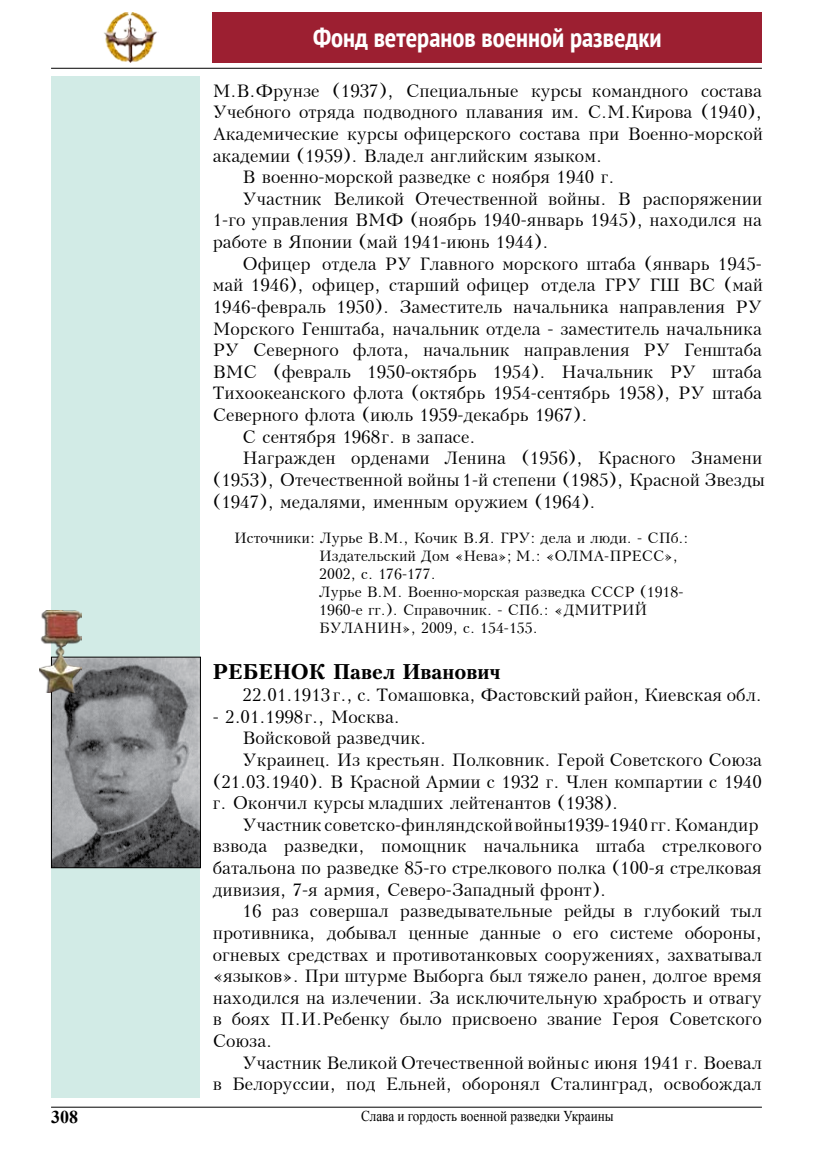
<style>
.page{position:relative;width:813px;height:1149px;background:#fff}
.page>*{position:absolute;margin:0;border:0;box-sizing:border-box;transform-origin:0 0}
.t1{font:700 condensed 27px "PT Sans";color:#fff}
.t2{font:700 21px "Peterburg";color:#000}
.t3{font:18px "Peterburg";color:#000}
.t4{font:700 18px "Times New Roman";color:#000}
.t5{font:15px/18px "Peterburg";color:#000}
.t6{font:15px "Times New Roman";color:#000;scale:.88 1}
</style>
<div class="page">
<div style="left:51px;top:77px;width:149px;height:1020px;background:#d2ebe6"></div>
<hr style="left:51px;top:1106px;width:710px;height:1px;background:#000">
<div style="left:213px;top:13px;width:548px;height:50px;background:#9c1f31"></div>
<img style="left:104px;top:13px;width:53px;height:50px">
<hr style="left:51px;top:68px;width:710px;height:1px;background:#000">
<img style="left:53px;top:658px;width:146px;height:207px">
<div style="left:51px;top:656px;width:150px;height:211px;border:1px solid #000"></div>
<img style="left:39px;top:610px;width:43px;height:82px">
<h1 class="t1" style="left:313px;top:20px;width:350px">Фонд ветеранов военной разведки</h1>
<p class="t3" style="left:213px;top:80px;width:550px">М.В.Фрунзе (1937), Специальные курсы командного состава</p>
<p class="t3" style="left:213px;top:102px;width:550px">Учебного отряда подводного плавания им. С.М.Кирова (1940),</p>
<p class="t3" style="left:213px;top:123px;width:551px">Академические курсы офицерского состава при Военно-морской</p>
<p class="t3" style="left:213px;top:145px;width:390px">академии (1959). Владел английским языком.</p>
<p class="t3" style="left:242px;top:166px;width:373px">В военно-морской разведке с ноября 1940 г.</p>
<p class="t3" style="left:242px;top:188px;width:521px">Участник Великой Отечественной войны. В распоряжении</p>
<p class="t3" style="left:213px;top:210px;width:550px">1-го управления ВМФ (ноябрь 1940-январь 1945), находился на</p>
<p class="t3" style="left:213px;top:231px;width:337px">работе в Японии (май 1941-июнь 1944).</p>
<p class="t3" style="left:242px;top:253px;width:520px">Офицер отдела РУ Главного морского штаба (январь 1945-</p>
<p class="t3" style="left:213px;top:274px;width:551px">май 1946), офицер, старший офицер отдела ГРУ ГШ ВС (май</p>
<p class="t3" style="left:213px;top:296px;width:550px">1946-февраль 1950). Заместитель начальника направления РУ</p>
<p class="t3" style="left:213px;top:318px;width:550px">Морского Генштаба, начальник отдела - заместитель начальника</p>
<p class="t3" style="left:213px;top:339px;width:550px">РУ Северного флота, начальник направления РУ Генштаба</p>
<p class="t3" style="left:213px;top:361px;width:550px">ВМС (февраль 1950-октябрь 1954). Начальник РУ штаба</p>
<p class="t3" style="left:213px;top:382px;width:550px">Тихоокеанского флота (октябрь 1954-сентябрь 1958), РУ штаба</p>
<p class="t3" style="left:213px;top:404px;width:376px">Северного флота (июль 1959-декабрь 1967).</p>
<p class="t3" style="left:242px;top:426px;width:234px">С сентября 1968 г. в запасе.</p>
<p class="t3" style="left:242px;top:447px;width:521px">Награжден орденами Ленина (1956), Красного Знамени</p>
<p class="t3" style="left:213px;top:469px;width:553px">(1953), Отечественной войны 1-й степени (1985), Красной Звезды</p>
<p class="t3" style="left:213px;top:490px;width:384px">(1947), медалями, именным оружием (1964).</p>
<p class="t5" style="left:319px;top:528px;width:370px;text-indent:-85px">Источники: Лурье В.М., Кочик В.Я. ГРУ: дела и люди. - СПб.:<br>Издательский Дом «Нева»; М.: «ОЛМА-ПРЕСС», 2002, с. 176-177.<br>Лурье В.М. Военно-морская разведка СССР (1918- 1960-е гг.). Справочник. - СПб.: «ДМИТРИЙ БУЛАНИН», 2009, с. 154-155.</p>
<p class="t2" style="left:213px;top:659px;width:289px">РЕБЕНОК Павел Иванович</p>
<p class="t3" style="left:242px;top:684px;width:520px">22.01.1913 г., с. Томашовка, Фастовский район, Киевская обл.</p>
<p class="t3" style="left:213px;top:705px;width:188px">- 2.01.1998 г., Москва.</p>
<p class="t3" style="left:242px;top:727px;width:185px">Войсковой разведчик.</p>
<p class="t3" style="left:242px;top:749px;width:520px">Украинец. Из крестьян. Полковник. Герой Советского Союза</p>
<p class="t3" style="left:213px;top:770px;width:550px">(21.03.1940). В Красной Армии с 1932 г. Член компартии с 1940</p>
<p class="t3" style="left:213px;top:792px;width:406px">г. Окончил курсы младших лейтенантов (1938).</p>
<p class="t3" style="left:242px;top:813px;width:517px">Участник советско-финляндской войны 1939-1940 гг. Командир</p>
<p class="t3" style="left:213px;top:835px;width:550px">взвода разведки, помощник начальника штаба стрелкового</p>
<p class="t3" style="left:213px;top:857px;width:550px">батальона по разведке 85-го стрелкового полка (100-я стрелковая</p>
<p class="t3" style="left:213px;top:878px;width:395px">дивизия, 7-я армия, Северо-Западный фронт).</p>
<p class="t3" style="left:242px;top:900px;width:520px">16 раз совершал разведывательные рейды в глубокий тыл</p>
<p class="t3" style="left:213px;top:921px;width:550px">противника, добывал ценные данные о его системе обороны,</p>
<p class="t3" style="left:213px;top:943px;width:550px">огневых средствах и противотанковых сооружениях, захватывал</p>
<p class="t3" style="left:213px;top:965px;width:550px">«языков». При штурме Выборга был тяжело ранен, долгое время</p>
<p class="t3" style="left:213px;top:986px;width:550px">находился на излечении. За исключительную храбрость и отвагу</p>
<p class="t3" style="left:213px;top:1008px;width:550px">в боях П.И.Ребенку было присвоено звание Героя Советского</p>
<p class="t3" style="left:213px;top:1029px;width:61px">Союза.</p>
<p class="t3" style="left:242px;top:1051px;width:520px">Участник Великой Отечественной войны с июня 1941 г. Воевал</p>
<p class="t3" style="left:213px;top:1073px;width:550px">в Белоруссии, под Ельней, оборонял Сталинград, освобождал</p>
<p class="t4" style="left:51px;top:1103px;width:28px">308</p>
<p class="t6" style="left:361px;top:1105px;width:288px">Слава и гордость военной разведки Украины</p>
</div>
